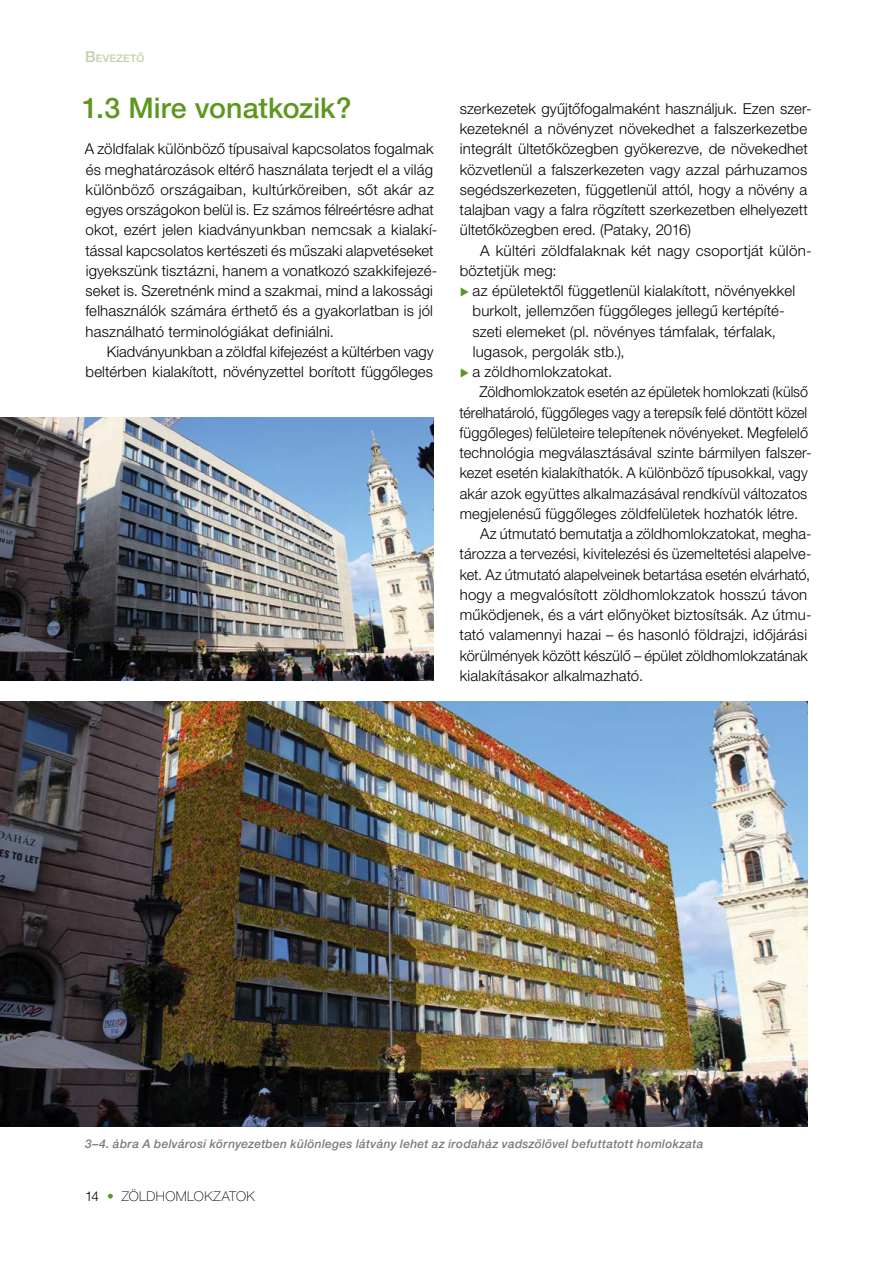
<style>
.page{position:relative;width:893px;height:1263px;background:#fff}
.page>*{position:absolute;margin:0;border:0;box-sizing:border-box;transform-origin:0 0}
.t1{font:500 28.5px "Helvetica Neue LT Pro";color:#5e961f}
.t2{font:300 15px/20.2px "Helvetica Neue LT Pro";letter-spacing:.01em;color:#000}
.t3{font:300 15px "Helvetica Neue LT Pro";letter-spacing:.01em;color:#000;scale:.95 1}
.t4{font:100 13.5px "Helvetica Neue LT Pro";letter-spacing:.035em;color:#000}
.t5{font:italic 500 12px "Helvetica Neue LT Pro";letter-spacing:.025em;color:#7a7b7a}
.t6{font:500 10.5px "Helvetica Neue LT Pro";letter-spacing:.025em;color:#c0d2a4}
.s1{font-size:15px}
.s2{font-weight:300}
.s3{font-weight:300;color:#5e961f}
</style>
<div class="page">
<img style="left:0;top:418px;width:434px;height:263px">
<img style="left:0;top:701px;width:808px;height:425px">
<p class="t6" style="left:85px;top:52px;width:61px"><span class="s1">B</span>EVEZETŐ</p>
<h1 class="t1" style="left:82px;top:91px;width:271px">1.3 Mire vonatkozik?</h1>
<p class="t2" style="left:85px;top:139px;width:354px">A zöldfalak különböző típusaival kapcsolatos fogalmak és meghatározások eltérő használata terjedt el a világ különböző országaiban, kultúrköreiben, sőt akár az egyes országokon belül is. Ez számos félreértésre adhat okot, ezért jelen kiadványunkban nemcsak a kialakí&shy;tással kapcsolatos kertészeti és műszaki alapvetéseket igyekszünk tisztázni, hanem a vonatkozó szakkifejezé&shy;seket is. Szeretnénk mind a szakmai, mind a lakossági felhasználók számára érthető és a gyakorlatban is jól használható terminológiákat definiálni.</p>
<p class="t2" style="left:86px;top:341px;width:349px;text-align:right">Kiadványunkban a zöldfal kifejezést a kültérben vagy beltérben kialakított, növényzettel borított függőleges</p>
<p class="t2" style="left:460px;top:98px;width:354px">szerkezetek gyűjtőfogalmaként használjuk. Ezen szer&shy;kezeteknél a növényzet növekedhet a falszerkezetbe integrált ültetőközegben gyökerezve, de növekedhet közvetlenül a falszerkezeten vagy azzal párhuzamos segédszerkezeten, függetlenül attól, hogy a növény a talajban vagy a falra rögzített szerkezetben elhelyezett ültetőközegben ered. (Pataky, 2016)</p>
<p class="t2" style="left:460px;top:240px;width:353px;text-indent:20px">A kültéri zöldfalaknak két nagy csoportját külön&shy;böztetjük meg:</p>
<p class="t2" style="left:472px;top:280px;width:324px">az épületektől függetlenül kialakított, növényekkel</p>
<p class="t2" style="left:473px;top:301px;width:314px">burkolt, jellemzően függőleges jellegű kertépíté-</p>
<p class="t2" style="left:472px;top:321px;width:305px">szeti elemeket (pl. növényes támfalak, térfalak,</p>
<p class="t2" style="left:473px;top:341px;width:153px">lugasok, pergolák stb.),</p>
<p class="t2" style="left:472px;top:361px;width:141px">a zöldhomlokzatokat.</p>
<p class="t3" style="left:480px;top:383px;width:347px">Zöldhomlokzatok esetén az épületek homlokzati (külső</p>
<p class="t3" style="left:460px;top:403px;width:367px">térelhatároló, függőleges vagy a terepsík felé döntött közel</p>
<p class="t2" style="left:460px;top:422px;width:350px">függőleges) felületeire telepítenek növényeket. Megfelelő</p>
<p class="t2" style="left:460px;top:442px;width:353px">technológia megválasztásával szinte bármilyen falszer-</p>
<p class="t2" style="left:460px;top:463px;width:349px">kezet esetén kialakíthatók. A különböző típusokkal, vagy</p>
<p class="t2" style="left:460px;top:483px;width:349px">akár azok együttes alkalmazásával rendkívül változatos</p>
<p class="t2" style="left:460px;top:503px;width:340px">megjelenésű függőleges zöldfelületek hozhatók létre.</p>
<p class="t2" style="left:480px;top:523px;width:333px">Az útmutató bemutatja a zöldhomlokzatokat, megha-</p>
<p class="t2" style="left:460px;top:544px;width:353px">tározza a tervezési, kivitelezési és üzemeltetési alapelve-</p>
<p class="t2" style="left:460px;top:564px;width:352px">ket. Az útmutató alapelveinek betartása esetén elvárható,</p>
<p class="t2" style="left:460px;top:584px;width:349px">hogy a megvalósított zöldhomlokzatok hosszú távon</p>
<p class="t2" style="left:460px;top:604px;width:353px">működjenek, és a várt előnyöket biztosítsák. Az útmu-</p>
<p class="t2" style="left:460px;top:625px;width:349px">tató valamennyi hazai – és hasonló földrajzi, időjárási</p>
<p class="t2" style="left:460px;top:645px;width:349px">körülmények között készülő – épület zöldhomlokzatának</p>
<p class="t2" style="left:460px;top:665px;width:185px">kialakításakor alkalmazható.</p>
<p class="t5" style="left:85px;top:1137px;width:620px">3–4. ábra A belvárosi környezetben különleges látvány lehet az irodaház vadszőlővel befuttatott homlokzata</p>
<p class="t4" style="left:85px;top:1189px;width:171px"><span class="s2">14</span> <span class="s3">•</span> ZÖLDHOMLOKZATOK</p>
</div>
